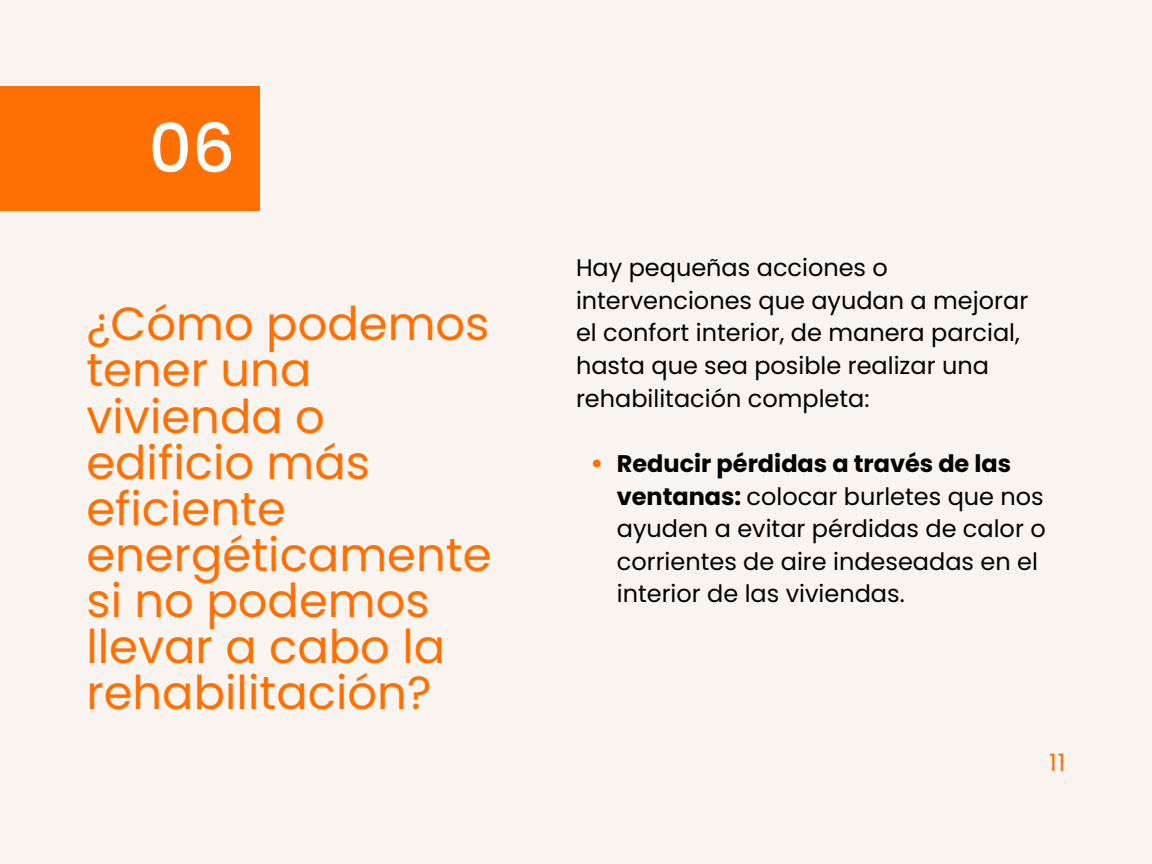
<style>
.page{position:relative;width:1152px;height:864px;background:#f9f4ef}
.page>*{position:absolute;margin:0;border:0;box-sizing:border-box;transform-origin:0 0}
.t1{font:500 67.5px "Poppins";color:#fff}
.t2{font:46.5px/46.2px "Poppins";color:#ff6f02}
.t3{font:24px/32.7px "Poppins";color:#000}
.t4{font:24px "Poppins";color:#ff6f02}
.s1{font-weight:700}
</style>
<div class="page">
<div style="left:0;top:86px;width:259px;height:125px;background:#ff6f02"></div>
<svg style="left:593px;top:460px;width:8px;height:7px"></svg>
<h1 class="t1" style="left:149px;top:101px;width:88px">06</h1>
<p class="t2" style="left:86px;top:301px;width:407px">¿Cómo podemos tener una vivienda o edificio más eficiente energéticamente si no podemos llevar a cabo la rehabilitación?</p>
<p class="t3" style="left:576px;top:251px;width:454px">Hay pequeñas acciones o intervenciones que ayudan a mejorar el confort interior, de manera parcial, hasta que sea posible realizar una rehabilitación completa:</p>
<p class="t3" style="left:617px;top:447px;width:430px"><span class="s1">Reducir pérdidas a través de las ventanas:</span> colocar burletes que nos ayuden a evitar pérdidas de calor o corrientes de aire indeseadas en el interior de las viviendas.</p>
<p class="t4" style="left:1049px;top:746px;width:18px">11</p>
</div>
